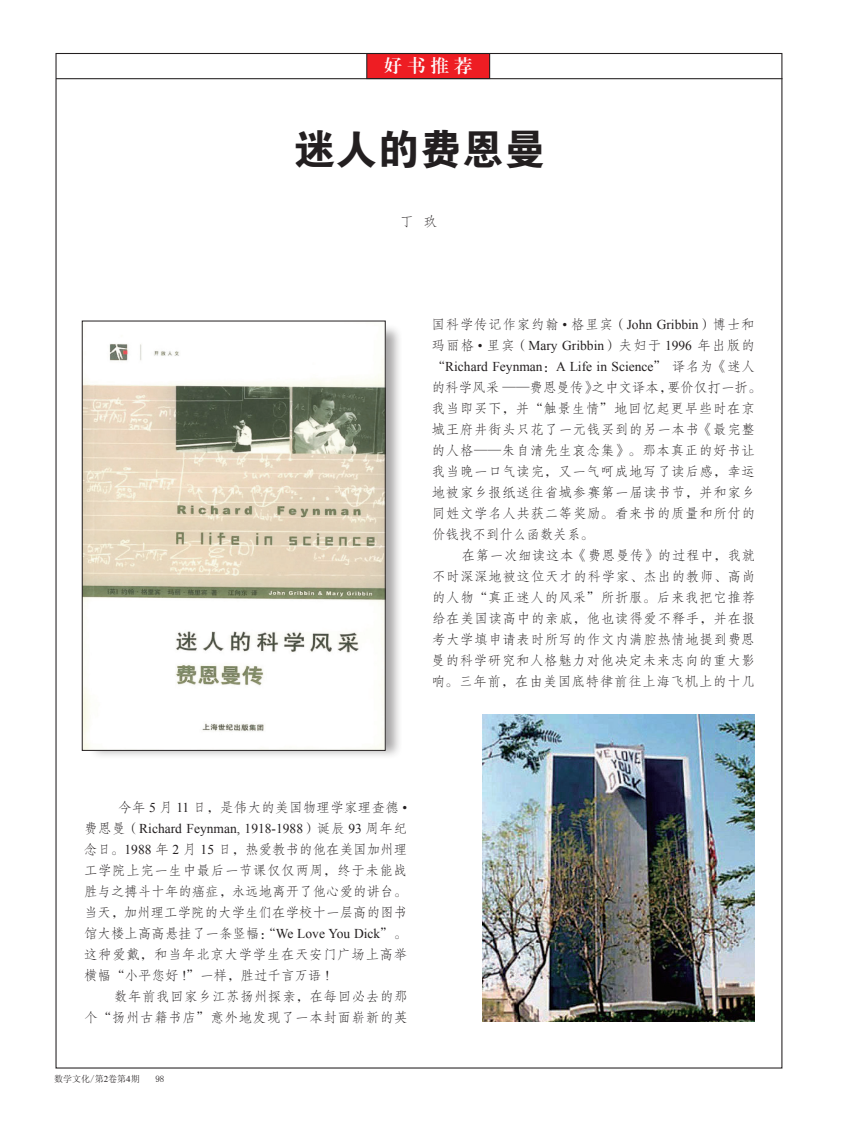
<style>
.page{position:relative;width:859px;height:1123px;background:#fff}
.page>*{position:absolute;margin:0;border:0;box-sizing:border-box;transform-origin:0 0}
.t1{font:42px "FZDHTK GBK1 0";color:#231f20}
.t2{font:18px "FZXBSK GBK1 0";color:#fcfcfc}
.t3{font:13.5px "FZFSK GBK1 0";letter-spacing:.045em;color:#231f20}
.t4{font:13.5px "FZFSK GBK1 0";color:#231f20}
.t5{font:13.5px "Times New Roman";color:#231f20}
.t6{font:13.5px "FZFSK GBK1 0";letter-spacing:.02em;color:#231f20}
.t7{font:9px "Sim Sun";color:#231f20}
.s1{font-family:"Times New Roman"}
.s2{font-family:"FZFSK GBK1 0"}
.s3{font-family:"Sim Sun"}
</style>
<div class="page">
<hr style="left:56px;top:78px;width:726px;height:1px;background:#231f20">
<div style="left:367px;top:54px;width:123px;height:25px;background:#ee1d23"></div>
<div style="left:366px;top:53px;width:124px;height:26px;border:1px solid #231f20"></div>
<div style="left:87px;top:323px;width:315px;height:436px;background:#231f20;opacity:.4"></div>
<img style="left:482px;top:714px;width:273px;height:307px">
<img style="left:84px;top:323px;width:299px;height:425px">
<div style="left:82px;top:321px;width:303px;height:429px;border:1px solid #231f20"></div>
<p class="t2" style="left:384px;top:56px;width:90px">好书推荐</p>
<p class="t1" style="left:293px;top:126px;width:253px">迷人的费恩曼</p>
<p class="t3" style="left:400px;top:214px;width:39px">丁 玖</p>
<p class="t3" style="left:432px;top:317px;width:325px">国科学传记作家约翰 <span class="s1">•</span> 格里宾（<span class="s1">John Gribbin</span>）博士和</p>
<p class="t5" style="left:432px;top:336px;width:325px"><span class="s2">玛丽格</span> • <span class="s2">里宾（</span>Mary Gribbin<span class="s2">）夫妇于</span> 1996 <span class="s2">年出版的</span></p>
<p class="t5" style="left:432px;top:357px;width:325px"><span class="s2">“</span>Richard Feynman<span class="s2">：</span>A Life in Science<span class="s2">” 译名为《迷人</span></p>
<p class="t4" style="left:432px;top:380px;width:331px">的科学风采 <span class="s3">——</span>费恩曼传》之中文译本，要价仅打一折。</p>
<p class="t3" style="left:432px;top:401px;width:325px">我当即买下，并“触景生情”地回忆起更早些时在京</p>
<p class="t3" style="left:432px;top:422px;width:325px">城王府井街头只花了一元钱买到的另一本书《最完整</p>
<p class="t3" style="left:432px;top:443px;width:325px">的人格<span class="s3">——</span>朱自清先生哀念集》。那本真正的好书让</p>
<p class="t3" style="left:432px;top:464px;width:325px">我当晚一口气读完，又一气呵成地写了读后感，幸运</p>
<p class="t3" style="left:432px;top:485px;width:325px">地被家乡报纸送往省城参赛第一届读书节，并和家乡</p>
<p class="t3" style="left:432px;top:506px;width:325px">同姓文学名人共获二等奖励。看来书的质量和所付的</p>
<p class="t4" style="left:432px;top:527px;width:163px">价钱找不到什么函数关系。</p>
<p class="t3" style="left:462px;top:548px;width:295px">在第一次细读这本《费恩曼传》的过程中，我就</p>
<p class="t3" style="left:432px;top:569px;width:325px">不时深深地被这位天才的科学家、杰出的教师、高尚</p>
<p class="t3" style="left:432px;top:590px;width:325px">的人物“真正迷人的风采”所折服。后来我把它推荐</p>
<p class="t3" style="left:432px;top:611px;width:325px">给在美国读高中的亲戚，他也读得爱不释手，并在报</p>
<p class="t3" style="left:432px;top:632px;width:324px">考大学填申请表时所写的作文内满腔热情地提到费恩</p>
<p class="t3" style="left:432px;top:653px;width:325px">曼的科学研究和人格魅力对他决定未来志向的重大影</p>
<p class="t3" style="left:432px;top:674px;width:325px">响。三年前，在由美国底特律前往上海飞机上的十几</p>
<p class="t6" style="left:119px;top:800px;width:290px">今年 <span class="s1">5</span> 月 <span class="s1">11</span> 日，是伟大的美国物理学家理查德 <span class="s1">•</span></p>
<p class="t5" style="left:84px;top:819px;width:325px"><span class="s2">费恩曼（</span>Richard Feynman, 1918-1988<span class="s2">）诞辰</span> 93 <span class="s2">周年纪</span></p>
<p class="t4" style="left:84px;top:842px;width:325px">念日。<span class="s1">1988</span> 年 <span class="s1">2</span> 月 <span class="s1">15</span> 日，热爱教书的他在美国加州理</p>
<p class="t3" style="left:84px;top:863px;width:325px">工学院上完一生中最后一节课仅仅两周，终于未能战</p>
<p class="t4" style="left:84px;top:884px;width:325px">胜与之搏斗十年的癌症，永远地离开了他心爱的讲台。</p>
<p class="t4" style="left:84px;top:905px;width:325px">当天，加州理工学院的大学生们在学校十一层高的图书</p>
<p class="t4" style="left:84px;top:926px;width:325px">馆大楼上高高悬挂了一条竖幅：“<span class="s1">We Love You Dick</span>”。</p>
<p class="t3" style="left:84px;top:947px;width:325px">这种爱戴，和当年北京大学学生在天安门广场上高举</p>
<p class="t4" style="left:84px;top:968px;width:247px">横幅“小平您好 <span class="s1">!</span>”一样，胜过千言万语 <span class="s1">!</span></p>
<p class="t3" style="left:114px;top:989px;width:295px">数年前我回家乡江苏扬州探亲，在每回必去的那</p>
<p class="t3" style="left:84px;top:1010px;width:325px">个“扬州古籍书店”意外地发现了一本封面崭新的英</p>
<p class="t7" style="left:54px;top:1074px;width:87px">数学文化/第<span class="s1">2</span>卷第<span class="s1">4</span>期</p>
<p class="t7" style="left:155px;top:1074px;width:10px">98</p>
</div>
